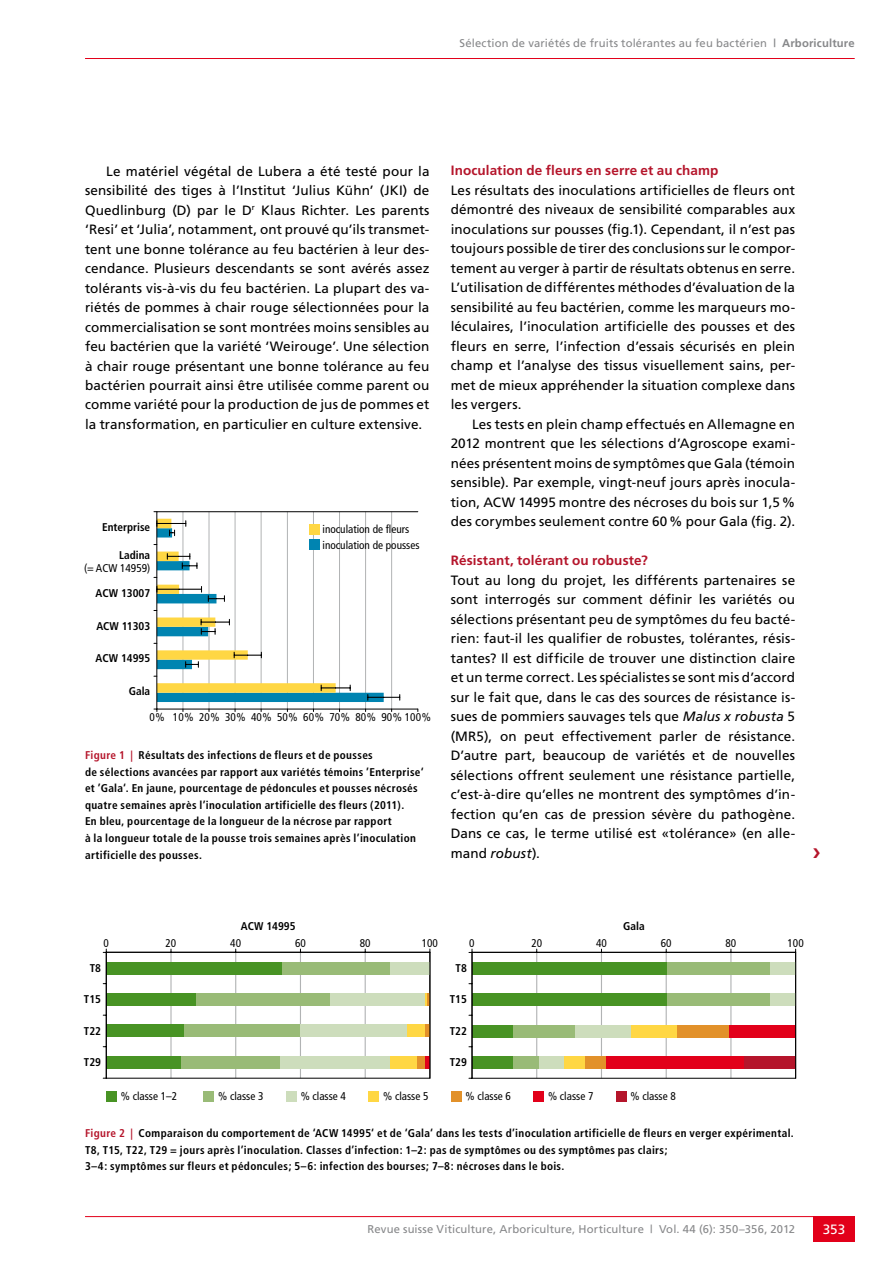
<style>
.page{position:relative;width:893px;height:1263px;background:#fff}
.page>*{position:absolute;margin:0;border:0;box-sizing:border-box;transform-origin:0 0}
.t1{font:13.5px/19.5px "Frutiger";letter-spacing:.005em;color:#000;text-align:justify}
.t2{font:700 13.5px "Frutiger";letter-spacing:.01em;color:#b5152b}
.t3{font:13.5px "Frutiger";color:#fff}
.t4{font:700 condensed 11.25px/16.5px "Frutiger";letter-spacing:.03em;color:#000}
.t5{font:condensed 11.25px/15.3px "Frutiger";color:#000}
.t6{font:11.25px "Frutiger";letter-spacing:.015em;color:#87888a}
.t7{font:700 condensed 11.25px "Frutiger";color:#000}
.s1{font-weight:700}
.s2{font-style:italic}
.s3{color:#b5152b}
</style>
<div class="page">
<hr style="left:85px;top:58px;width:770px;height:1px;background:#e2001a">
<hr style="left:85px;top:1216px;width:770px;height:1px;background:#e2001a">
<div style="left:813px;top:1216px;width:42px;height:26px;background:#e2001a"></div>
<hr style="left:391px;top:512px;width:1px;height:197px;background:#b1b3b4">
<hr style="left:365px;top:512px;width:1px;height:197px;background:#b1b3b4">
<hr style="left:339px;top:512px;width:1px;height:197px;background:#b1b3b4">
<hr style="left:313px;top:512px;width:1px;height:197px;background:#b1b3b4">
<hr style="left:287px;top:512px;width:1px;height:197px;background:#b1b3b4">
<hr style="left:261px;top:512px;width:1px;height:197px;background:#b1b3b4">
<hr style="left:235px;top:512px;width:1px;height:197px;background:#b1b3b4">
<hr style="left:209px;top:512px;width:1px;height:197px;background:#b1b3b4">
<hr style="left:183px;top:512px;width:1px;height:197px;background:#b1b3b4">
<svg style="left:154px;top:519px;width:246px;height:183px"></svg>
<div style="left:156px;top:511px;width:262px;height:198px;border:1px solid #000"></div>
<div style="left:307px;top:522px;width:105px;height:31px;background:#fff"></div>
<div style="left:309px;top:524px;width:11px;height:11px;background:#ffd744"></div>
<div style="left:309px;top:539px;width:11px;height:11px;background:#0084b1"></div>
<div style="left:106px;top:1091px;width:11px;height:10px;background:#489324"></div>
<div style="left:204px;top:1091px;width:10px;height:10px;background:#9b7"></div>
<div style="left:286px;top:1091px;width:11px;height:10px;background:#cdddbc"></div>
<div style="left:369px;top:1091px;width:10px;height:10px;background:#ffd744"></div>
<div style="left:451px;top:1091px;width:11px;height:10px;background:#e2912a"></div>
<div style="left:533px;top:1091px;width:11px;height:10px;background:#e2001a"></div>
<div style="left:616px;top:1091px;width:11px;height:10px;background:#b5152b"></div>
<svg style="left:106px;top:951px;width:690px;height:128px"></svg>
<p class="t6" style="left:460px;top:37px;width:397px">Sélection de variétés de fruits tolérantes au feu bactérien <span class="s1">| Arboriculture</span></p>
<p class="t1" style="left:85px;top:161px;width:346px;text-indent:21px">Le matériel végétal de Lubera a été testé pour la sensibilité des tiges à l’Institut ‘Julius Kühn’ (JKI) de Quedlinburg (D) par le D<sup>r</sup> Klaus Richter. Les parents ‘Resi’ et ‘Julia’, notamment, ont prouvé qu’ils transmet&shy;tent une bonne tolérance au feu bactérien à leur des&shy;cendance. Plusieurs descendants se sont avérés assez tolérants vis-à-vis du feu bactérien. La plupart des va&shy;riétés de pommes à chair rouge sélectionnées pour la commercialisation se sont montrées moins sensibles au feu bactérien que la variété ‘Weirouge’. Une sélection à chair rouge présentant une bonne tolérance au feu bactérien pourrait ainsi être utilisée comme parent ou comme variété pour la production de jus de pommes et la transformation, en particulier en culture extensive.</p>
<p class="t2" style="left:451px;top:163px;width:269px">Inoculation de fleurs en serre et au champ</p>
<p class="t1" style="left:451px;top:180px;width:346px">Les résultats des inoculations artificielles de fleurs ont démontré des niveaux de sensibilité comparables aux inoculations sur pousses (fig.1). Cependant, il n’est pas toujours possible de tirer des conclusions sur le compor&shy;tement au verger à partir de résultats obtenus en serre.<br>L’utilisation de différentes méthodes d’évaluation de la sensibilité au feu bactérien, comme les marqueurs mo&shy;léculaires, l’inoculation artificielle des pousses et des fleurs en serre, l’infection d’essais sécurisés en plein champ et l’analyse des tissus visuellement sains, per&shy;met de mieux appréhender la situation complexe dans les vergers.</p>
<p class="t1" style="left:451px;top:414px;width:346px;text-indent:21px">Les tests en plein champ effectués en Allemagne en 2012 montrent que les sélections d’Agroscope exami&shy;nées présentent moins de symptômes que Gala (témoin sensible). Par exemple, vingt-neuf jours après inocula&shy;tion, ACW 14995 montre des nécroses du bois sur 1,5% des corymbes seulement contre 60% pour Gala (fig. 2).</p>
<p class="t2" style="left:451px;top:553px;width:199px">Résistant, tolérant ou robuste?</p>
<p class="t1" style="left:451px;top:570px;width:346px">Tout au long du projet, les différents partenaires se sont interrogés sur comment définir les variétés ou sélections présentant peu de symptômes du feu bacté&shy;rien: faut-il les qualifier de robustes, tolérantes, résis&shy;tantes? Il est difficile de trouver une distinction claire et un terme correct. Les spécialistes se sont mis d’accord sur le fait que, dans le cas des sources de résistance is&shy;sues de pommiers sauvages tels que <span class="s2">Malus x robusta</span> 5 (MR5), on peut effectivement parler de résistance.<br>D’autre part, beaucoup de variétés et de nouvelles sélections offrent seulement une résistance partielle, c’est-à-dire qu’elles ne montrent des symptômes d’in&shy;fection qu’en cas de pression sévère du pathogène.<br>Dans ce cas, le terme utilisé est «tolérance» (en alle&shy;mand <span class="s2">robust</span>).</p>
<p class="t7" style="left:102px;top:520px;width:50px">Enterprise</p>
<p class="t5" style="left:323px;top:522px;width:99px">inoculation de fleurs inoculation de pousses</p>
<p class="t4" style="left:119px;top:547px;width:33px">Ladina</p>
<p class="t5" style="left:84px;top:561px;width:68px">(= ACW 14959)</p>
<p class="t7" style="left:96px;top:586px;width:56px">ACW 13007</p>
<p class="t7" style="left:96px;top:619px;width:55px">ACW 11303</p>
<p class="t7" style="left:96px;top:652px;width:56px">ACW 14995</p>
<p class="t4" style="left:129px;top:683px;width:23px">Gala</p>
<p class="t5" style="left:150px;top:709px;width:283px">0% 10% 20% 30% 40% 50% 60% 70% 80% 90% 100%</p>
<p class="t4" style="left:85px;top:747px;width:340px"><span class="s3">Figure 1 |</span> Résultats des infections de fleurs et de pousses<br>de sélections avancées par rapport aux variétés témoins ’Enterprise‘ et ’Gala‘. En jaune, pourcentage de pédoncules et pousses nécrosés quatre semaines après l’inoculation artificielle des fleurs (2011).<br>En bleu, pourcentage de la longueur de la nécrose par rapport<br>à la longueur totale de la pousse trois semaines après l’inoculation artificielle des pousses.</p>
<p class="t7" style="left:241px;top:920px;width:56px">ACW 14995</p>
<p class="t4" style="left:623px;top:918px;width:23px">Gala</p>
<p class="t5" style="left:104px;top:935px;width:7px">0</p>
<p class="t5" style="left:166px;top:935px;width:12px">20</p>
<p class="t5" style="left:230px;top:935px;width:12px">40</p>
<p class="t5" style="left:295px;top:935px;width:12px">60</p>
<p class="t5" style="left:360px;top:935px;width:12px">80</p>
<p class="t5" style="left:422px;top:935px;width:18px">100</p>
<p class="t5" style="left:469px;top:935px;width:7px">0</p>
<p class="t5" style="left:596px;top:935px;width:12px">40</p>
<p class="t5" style="left:531px;top:935px;width:12px">20</p>
<p class="t5" style="left:661px;top:935px;width:12px">60</p>
<p class="t5" style="left:725px;top:935px;width:12px">80</p>
<p class="t5" style="left:788px;top:935px;width:18px">100</p>
<p class="t4" style="left:90px;top:960px;width:13px">T8</p>
<p class="t4" style="left:84px;top:991px;width:19px">T15</p>
<p class="t4" style="left:84px;top:1022px;width:19px">T22</p>
<p class="t4" style="left:84px;top:1054px;width:19px">T29</p>
<p class="t4" style="left:456px;top:960px;width:13px">T8</p>
<p class="t4" style="left:450px;top:991px;width:19px">T15</p>
<p class="t4" style="left:450px;top:1023px;width:19px">T22</p>
<p class="t4" style="left:450px;top:1054px;width:19px">T29</p>
<p class="t5" style="left:121px;top:1088px;width:58px">% classe 1–2</p>
<p class="t5" style="left:218px;top:1088px;width:47px">% classe 3</p>
<p class="t5" style="left:301px;top:1088px;width:47px">% classe 4</p>
<p class="t5" style="left:383px;top:1088px;width:47px">% classe 5</p>
<p class="t5" style="left:466px;top:1088px;width:47px">% classe 6</p>
<p class="t5" style="left:548px;top:1088px;width:47px">% classe 7</p>
<p class="t5" style="left:630px;top:1088px;width:47px">% classe 8</p>
<p class="t4" style="left:85px;top:1125px;width:710px"><span class="s3">Figure 2 |</span> Comparaison du comportement de ‘ACW 14995‘ et de ‘Gala‘ dans les tests d’inoculation artificielle de fleurs en verger expérimental.<br>T8, T15, T22, T29 = jours après l’inoculation. Classes d’infection: 1–2: pas de symptômes ou des symptômes pas clairs;<br>3–4: symptômes sur fleurs et pédoncules; 5–6: infection des bourses; 7–8: nécroses dans le bois.</p>
<p class="t6" style="left:367px;top:1223px;width:429px">Revue suisse Viticulture, Arboriculture, Horticulture | Vol. 44 (6): 350–356, 2012</p>
<p class="t3" style="left:823px;top:1221px;width:24px">353</p>
</div>
